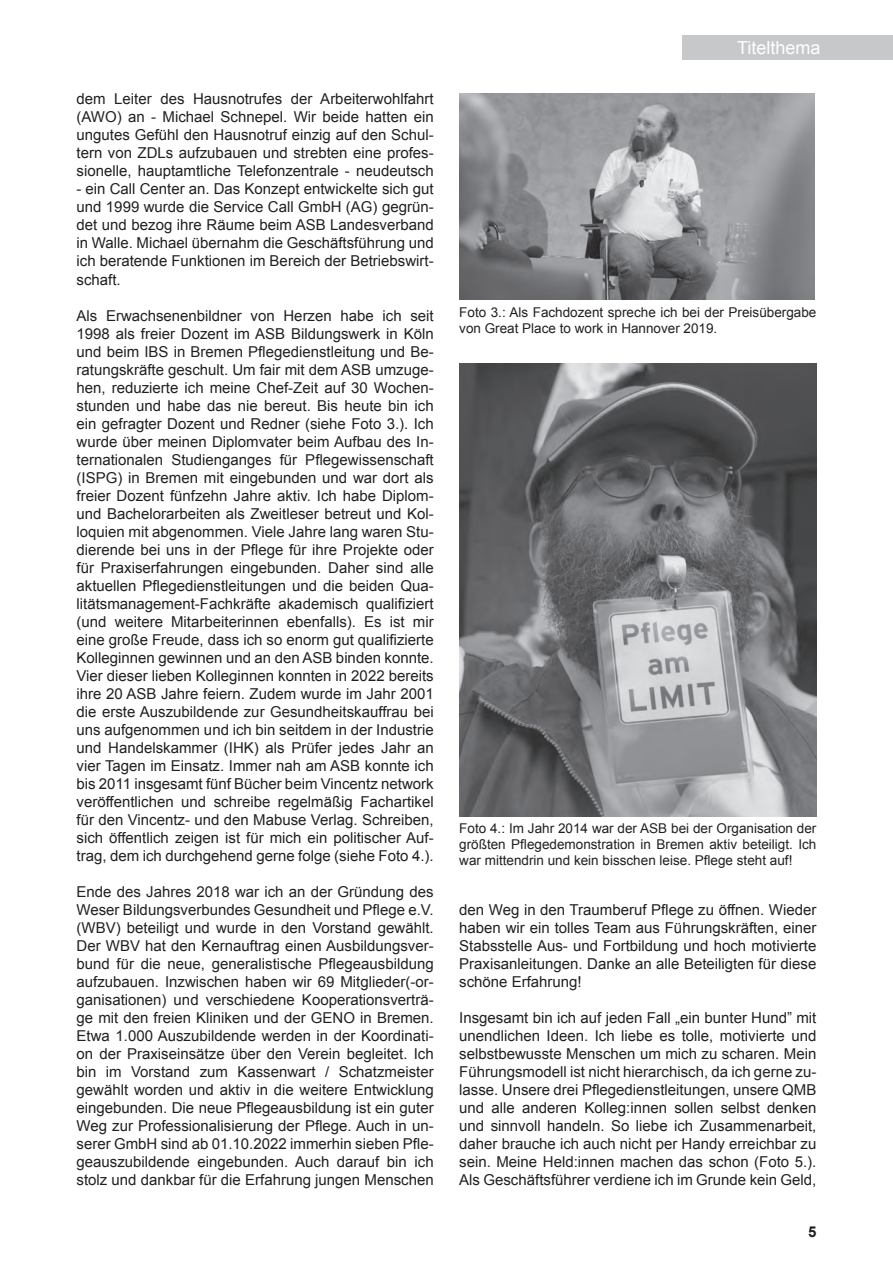
<style>
.page{position:relative;width:893px;height:1263px;background:#fff}
.page>*{position:absolute;margin:0;border:0;box-sizing:border-box;transform-origin:0 0}
.t1{font:18px "Arial";color:#fff}
.t2{font:15px/18px "Arial";color:#231f20;text-align:justify}
.t3{font:700 15px "Arial";color:#231f20}
.t4{font:13.5px/16.2px "Arial";color:#231f20}
</style>
<div class="page">
<div style="left:682px;top:35px;width:211px;height:25px;background:#c7c8ca"></div>
<img style="left:459px;top:94px;width:356px;height:206px">
<img style="left:459px;top:364px;width:357px;height:452px">
<p class="t2" style="left:77px;top:90px;width:359px">dem Leiter des Hausnotrufes der Arbeiterwohlfahrt (AWO) an - Michael Schnepel. Wir beide hatten ein ungutes Gefühl den Hausnotruf einzig auf den Schul&shy;tern von ZDLs aufzubauen und strebten eine profes&shy;sionelle, hauptamtliche Telefonzentrale - neudeutsch</p>
<p class="t2" style="left:77px;top:180px;width:359px">- ein Call Center an. Das Konzept entwickelte sich gut und 1999 wurde die Service Call GmbH (AG) gegrün&shy;det und bezog ihre Räume beim ASB Landesverband in Walle. Michael übernahm die Geschäftsführung und ich beratende Funktionen im Bereich der Betriebswirt&shy;schaft.</p>
<p class="t2" style="left:77px;top:306px;width:359px">Als Erwachsenenbildner von Herzen habe ich seit 1998 als freier Dozent im ASB Bildungswerk in Köln und beim IBS in Bremen Pflegedienstleitung und Be&shy;ratungskräfte geschult. Um fair mit dem ASB umzuge&shy;hen, reduzierte ich meine Chef-Zeit auf 30 Wochen&shy;stunden und habe das nie bereut. Bis heute bin ich ein gefragter Dozent und Redner (siehe Foto 3.). Ich wurde über meinen Diplomvater beim Aufbau des In&shy;ternationalen Studienganges für Pflegewissenschaft (ISPG) in Bremen mit eingebunden und war dort als freier Dozent fünfzehn Jahre aktiv. Ich habe Diplom&shy;und Bachelorarbeiten als Zweitleser betreut und Kol&shy;loquien mit abgenommen. Viele Jahre lang waren Stu&shy;dierende bei uns in der Pflege für ihre Projekte oder für Praxiserfahrungen eingebunden. Daher sind alle aktuellen Pflegedienstleitungen und die beiden Qua&shy;litätsmanagement-Fachkräfte akademisch qualifiziert (und weitere Mitarbeiterinnen ebenfalls). Es ist mir eine große Freude, dass ich so enorm gut qualifizierte Kolleginnen gewinnen und an den ASB binden konnte.<br>Vier dieser lieben Kolleginnen konnten in 2022 bereits ihre 20 ASB Jahre feiern. Zudem wurde im Jahr 2001 die erste Auszubildende zur Gesundheitskauffrau bei uns aufgenommen und ich bin seitdem in der Industrie und Handelskammer (IHK) als Prüfer jedes Jahr an vier Tagen im Einsatz. Immer nah am ASB konnte ich bis 2011 insgesamt fünf Bücher beim Vincentz network veröffentlichen und schreibe regelmäßig Fachartikel für den Vincentz- und den Mabuse Verlag. Schreiben, sich öffentlich zeigen ist für mich ein politischer Auf&shy;trag, dem ich durchgehend gerne folge (siehe Foto 4.).</p>
<p class="t2" style="left:77px;top:882px;width:359px">Ende des Jahres 2018 war ich an der Gründung des Weser Bildungsverbundes Gesundheit und Pflege e.V. (WBV) beteiligt und wurde in den Vorstand gewählt.<br>Der WBV hat den Kernauftrag einen Ausbildungsver&shy;bund für die neue, generalistische Pflegeausbildung aufzubauen. Inzwischen haben wir 69 Mitglieder(-or&shy;ganisationen) und verschiedene Kooperationsverträ&shy;ge mit den freien Kliniken und der GENO in Bremen.<br>Etwa 1.000 Auszubildende werden in der Koordinati&shy;on der Praxiseinsätze über den Verein begleitet. Ich bin im Vorstand zum Kassenwart / Schatzmeister gewählt worden und aktiv in die weitere Entwicklung eingebunden. Die neue Pflegeausbildung ist ein guter Weg zur Professionalisierung der Pflege. Auch in un&shy;serer GmbH sind ab 01.10.2022 immerhin sieben Pfle&shy;geauszubildende eingebunden. Auch darauf bin ich stolz und dankbar für die Erfahrung jungen Menschen</p>
<p class="t1" style="left:737px;top:36px;width:85px">Titelthema</p>
<p class="t4" style="left:459px;top:304px;width:359px">Foto 3.: Als Fachdozent spreche ich bei der Preisübergabe von Great Place to work in Hannover 2019.</p>
<p class="t4" style="left:459px;top:820px;width:359px;text-align:justify">Foto 4.: Im Jahr 2014 war der ASB bei der Organisation der größten Pflegedemonstration in Bremen aktiv beteiligt. Ich war mittendrin und kein bisschen leise. Pflege steht auf!</p>
<p class="t2" style="left:459px;top:900px;width:359px">den Weg in den Traumberuf Pflege zu öffnen. Wieder haben wir ein tolles Team aus Führungskräften, einer Stabsstelle Aus- und Fortbildung und hoch motivierte Praxisanleitungen. Danke an alle Beteiligten für diese schöne Erfahrung!</p>
<p class="t2" style="left:459px;top:1008px;width:359px">Insgesamt bin ich auf jeden Fall „ein bunter Hund” mit unendlichen Ideen. Ich liebe es tolle, motivierte und selbstbewusste Menschen um mich zu scharen. Mein Führungsmodell ist nicht hierarchisch, da ich gerne zu&shy;lasse. Unsere drei Pflegedienstleitungen, unsere QMB und alle anderen Kolleg:innen sollen selbst denken und sinnvoll handeln. So liebe ich Zusammenarbeit, daher brauche ich auch nicht per Handy erreichbar zu sein. Meine Held:innen machen das schon (Foto 5.).<br>Als Geschäftsführer verdiene ich im Grunde kein Geld,</p>
<p class="t3" style="left:808px;top:1221px;width:10px">5</p>
</div>
